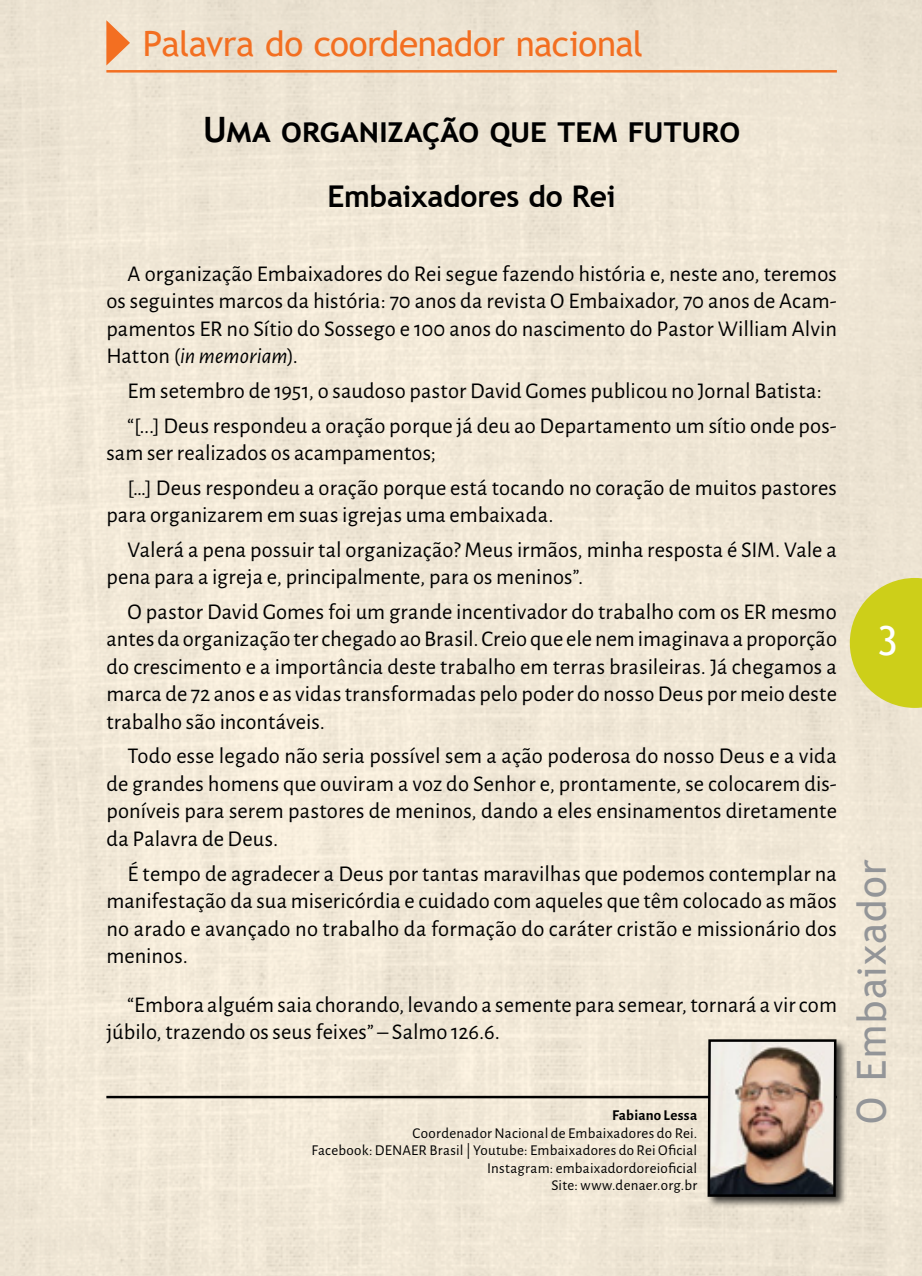
<style>
.page{position:relative;width:922px;height:1276px;background:#fff}
.page>*{position:absolute;margin:0;border:0;box-sizing:border-box;transform-origin:0 0}
.t1{font:40px "Trebuchet MS";letter-spacing:.035em;color:#939598}
.t2{font:40px "Trebuchet MS";color:#fff}
.t3{font:35px "Trebuchet MS";letter-spacing:-.015em;color:#f36f21}
.t4{font:700 35px "Trebuchet MS";letter-spacing:.01em;color:#000}
.t5{font:700 30px "Trebuchet MS";letter-spacing:-.01em;color:#000}
.t6{font:22.5px/27.5px "Alegreya Sans";letter-spacing:.005em;color:#000}
.t7{font:15px/17.5px "Alegreya Sans";letter-spacing:.015em;color:#000;text-align:right}
.t8{font:700 15px "Alegreya Sans";letter-spacing:.015em;color:#000}
.s1{font-style:italic}
</style>
<div class="page">
<div style="left:0;top:0;width:921px;height:1276px;background:#f0e7d6"></div>
<hr style="left:106px;top:70px;width:730px;height:3px;background:#f36f21">
<svg style="left:106px;top:20px;width:24px;height:46px"></svg>
<hr style="left:106px;top:1095px;width:730px;height:3px;background:#000">
<div style="left:706px;top:1038px;width:140px;height:170px;background:#000;opacity:.75"></div>
<svg style="left:706px;top:1038px;width:131px;height:160px"></svg>
<svg style="left:849px;top:578px;width:72px;height:130px"></svg>
<h2 class="t3" style="left:143px;top:21px;width:502px">Palavra do coordenador nacional</h2>
<h2 class="t4" style="left:203px;top:107px;width:538px">Uma organização que tem futuro</h2>
<h3 class="t5" style="left:327px;top:178px;width:289px">Embaixadores do Rei</h3>
<p class="t6" style="left:106px;top:259px;width:731px;text-align:justify;text-indent:21px">A organização Embaixadores do Rei segue fazendo história e, neste ano, teremos os seguintes marcos da história: 70 anos da revista O Embaixador, 70 anos de Acam&shy;pamentos ER no Sítio do Sossego e 100 anos do nascimento do Pastor William Alvin Hatton (<span class="s1">in memoriam</span>).</p>
<p class="t6" style="left:128px;top:372px;width:710px;line-height:34.5px">Em setembro de 1951, o saudoso pastor David Gomes publicou no Jornal Batista: “[...] Deus respondeu a oração porque já deu ao Departamento um sítio onde pos-</p>
<p class="t6" style="left:128px;top:434px;width:710px;line-height:34.5px;text-indent:-21px">sam ser realizados os acampamentos;<br>[…] Deus respondeu a oração porque está tocando no coração de muitos pastores</p>
<p class="t6" style="left:128px;top:496px;width:710px;line-height:34.5px;text-indent:-21px">para organizarem em suas igrejas uma embaixada.<br>Valerá a pena possuir tal organização? Meus irmãos, minha resposta é SIM. Vale a</p>
<p class="t6" style="left:128px;top:559px;width:710px;line-height:34.5px;text-indent:-21px">pena para a igreja e, principalmente, para os meninos”.<br>O pastor David Gomes foi um grande incentivador do trabalho com os ER mesmo</p>
<p class="t6" style="left:106px;top:624px;width:732px;text-align:justify">antes da organização ter chegado ao Brasil. Creio que ele nem imaginava a proporção do crescimento e a importância deste trabalho em terras brasileiras. Já chegamos a marca de 72 anos e as vidas transformadas pelo poder do nosso Deus por meio deste trabalho são incontáveis.</p>
<p class="t6" style="left:106px;top:741px;width:731px;text-align:justify;text-indent:21px">Todo esse legado não seria possível sem a ação poderosa do nosso Deus e a vida de grandes homens que ouviram a voz do Senhor e, prontamente, se colocarem dis&shy;poníveis para serem pastores de meninos, dando a eles ensinamentos diretamente da Palavra de Deus.</p>
<p class="t6" style="left:106px;top:858px;width:731px;text-align:justify;text-indent:21px">É tempo de agradecer a Deus por tantas maravilhas que podemos contemplar na manifestação da sua misericórdia e cuidado com aqueles que têm colocado as mãos no arado e avançado no trabalho da formação do caráter cristão e missionário dos meninos.</p>
<p class="t6" style="left:106px;top:989px;width:732px;text-indent:21px">“Embora alguém saia chorando, levando a semente para semear, tornará a vir com júbilo, trazendo os seus feixes” – Salmo 126.6.</p>
<p class="t8" style="left:612px;top:1104px;width:87px">Fabiano Lessa</p>
<p class="t7" style="left:311px;top:1123px;width:387px">Coordenador Nacional de Embaixadores do Rei.<br>Facebook: DENAER Brasil | Youtube: Embaixadores do Rei Oficial Instagram: embaixadordoreioficial<br>Site: www.denaer.org.br</p>
<h1 class="t2" style="left:876px;top:616px;width:22px">3</h1>
<h1 class="t1" style="left:846px;top:1123px;width:266px;rotate:-90deg">O Embaixador</h1>
</div>
